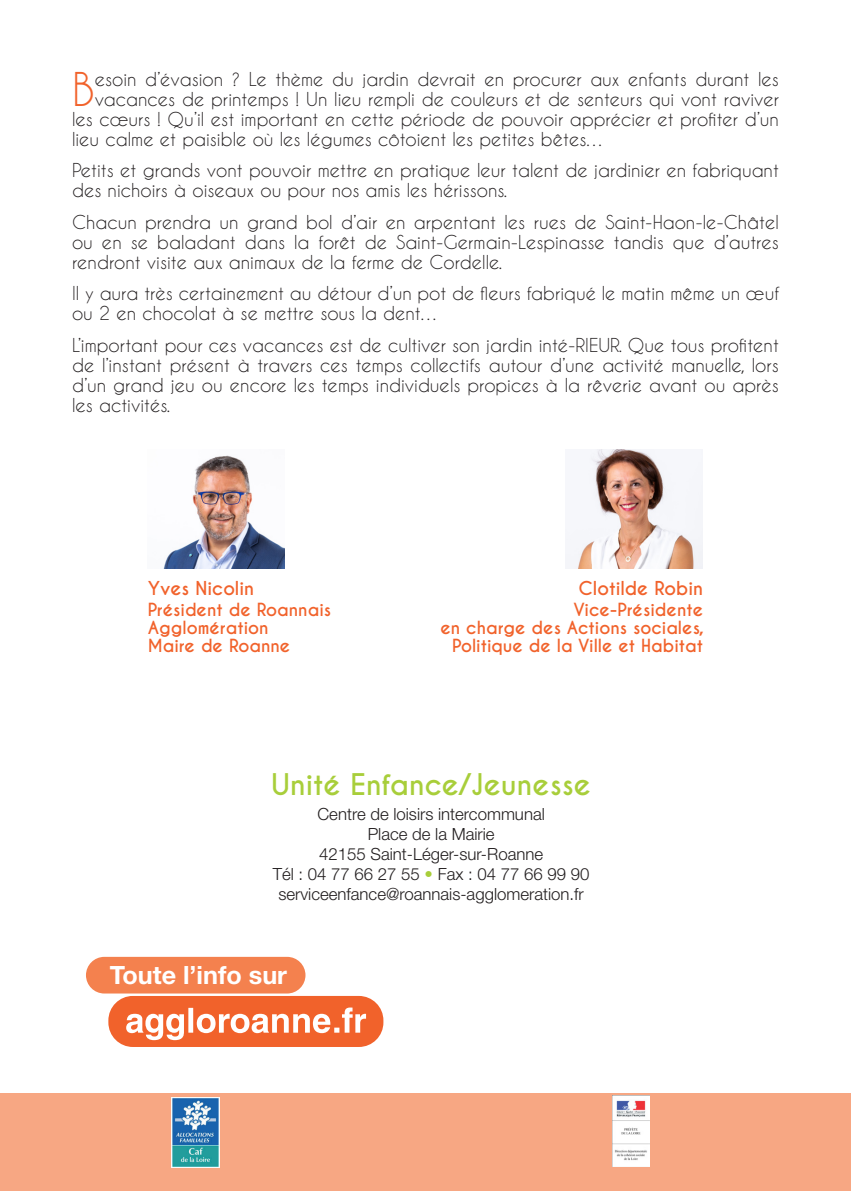
<style>
.page{position:relative;width:851px;height:1191px;background:#fff}
.page>*{position:absolute;margin:0;border:0;box-sizing:border-box;transform-origin:0 0}
.texte_courant{font:43.6px "Caviar Dreams";color:#f1622b}
.t1{font:700 28px "Caviar Dreams";color:#a8ce3a}
.t2{font:700 25.2px "Helvetica Neue LT";color:#fff}
.texte_courant-2{font:18px/20px "Caviar Dreams";color:#231f20}
.texte_courant-3{font:700 18px "Caviar Dreams";color:#f1622b}
.texte_courant-4{font:700 17px/18px "Caviar Dreams";color:#f1622b;text-align:right}
.t3{font:300 16.8px/19.8px "Helvetica Neue LT";color:#231f20;text-align:center}
.s1{color:#a8ce3a}
</style>
<div class="page">
<div style="left:0;top:1093px;width:850px;height:98px;background:#f7a783"></div>
<img style="left:171px;top:1097px;width:48px;height:70px">
<img style="left:612px;top:1096px;width:37px;height:70px">
<div style="left:108px;top:996px;width:275px;height:51px;background:#f1622b;border-radius:24px"></div>
<div style="left:85px;top:955px;width:221px;height:39px;background:#f4814e;border-radius:19px"></div>
<div style="left:84px;top:954px;width:223px;height:41px;border:2px solid #fff;border-radius:19px"></div>
<svg style="left:126px;top:1007px;width:240px;height:33px"></svg>
<img style="left:163px;top:455px;width:121px;height:113px">
<img style="left:565px;top:449px;width:137px;height:119px">
<p class="texte_courant" style="left:72px;top:63px;width:24px">B</p>
<p class="texte_courant-2" style="left:95px;top:69px;width:685px">esoin d’évasion ? Le thème du jardin devrait en procurer aux enfants durant les</p>
<p class="texte_courant-2" style="left:95px;top:89px;width:685px">vacances de printemps ! Un lieu rempli de couleurs et de senteurs qui vont raviver</p>
<p class="texte_courant-2" style="left:72px;top:109px;width:708px">les cœurs ! Qu’il est important en cette période de pouvoir apprécier et profiter d’un</p>
<p class="texte_courant-2" style="left:72px;top:129px;width:534px">lieu calme et paisible où les légumes côtoient les petites bêtes…</p>
<p class="texte_courant-2" style="left:72px;top:160px;width:708px">Petits et grands vont pouvoir mettre en pratique leur talent de jardinier en fabriquant des nichoirs à oiseaux ou pour nos amis les hérissons.</p>
<p class="texte_courant-2" style="left:72px;top:212px;width:708px;text-align:justify">Chacun prendra un grand bol d’air en arpentant les rues de Saint-Haon-le-Châtel ou en se baladant dans la forêt de Saint-Germain-Lespinasse tandis que d’autres rendront visite aux animaux de la ferme de Cordelle.</p>
<p class="texte_courant-2" style="left:72px;top:283px;width:708px">Il y aura très certainement au détour d’un pot de fleurs fabriqué le matin même un œuf ou 2 en chocolat à se mettre sous la dent…</p>
<p class="texte_courant-2" style="left:72px;top:334px;width:708px;text-align:justify">L’important pour ces vacances est de cultiver son jardin inté-RIEUR. Que tous profitent de l’instant présent à travers ces temps collectifs autour d’une activité manuelle, lors d’un grand jeu ou encore les temps individuels propices à la rêverie avant ou après les activités.</p>
<p class="texte_courant-3" style="left:148px;top:577px;width:108px">Yves Nicolin</p>
<p class="texte_courant-4" style="left:148px;top:601px;width:185px;text-align:left">Président de Roannais<br>Agglomération<br>Maire de Roanne</p>
<p class="texte_courant-3" style="left:578px;top:577px;width:126px">Clotilde Robin</p>
<p class="texte_courant-4" style="left:440px;top:601px;width:265px">Vice-Présidente<br>en charge des Actions sociales,<br>Politique de la Ville et Habitat</p>
<p class="t1" style="left:271px;top:767px;width:321px">Unité Enfance/Jeunesse</p>
<p class="t3" style="left:317px;top:804px;width:229px">Centre de loisirs intercommunal</p>
<p class="t3" style="left:319px;top:824px;width:225px">Place de la Mairie<br>42155 Saint-Léger-sur-Roanne</p>
<p class="t3" style="left:273px;top:863px;width:318px">Tél : 04 77 66 27 55 <span class="s1">•</span> Fax : 04 77 66 99 90</p>
<p class="t3" style="left:278px;top:883px;width:307px">serviceenfance@roannais-agglomeration.fr</p>
<p class="t2" style="left:110px;top:959px;width:179px">Toute l’info sur</p>
</div>
